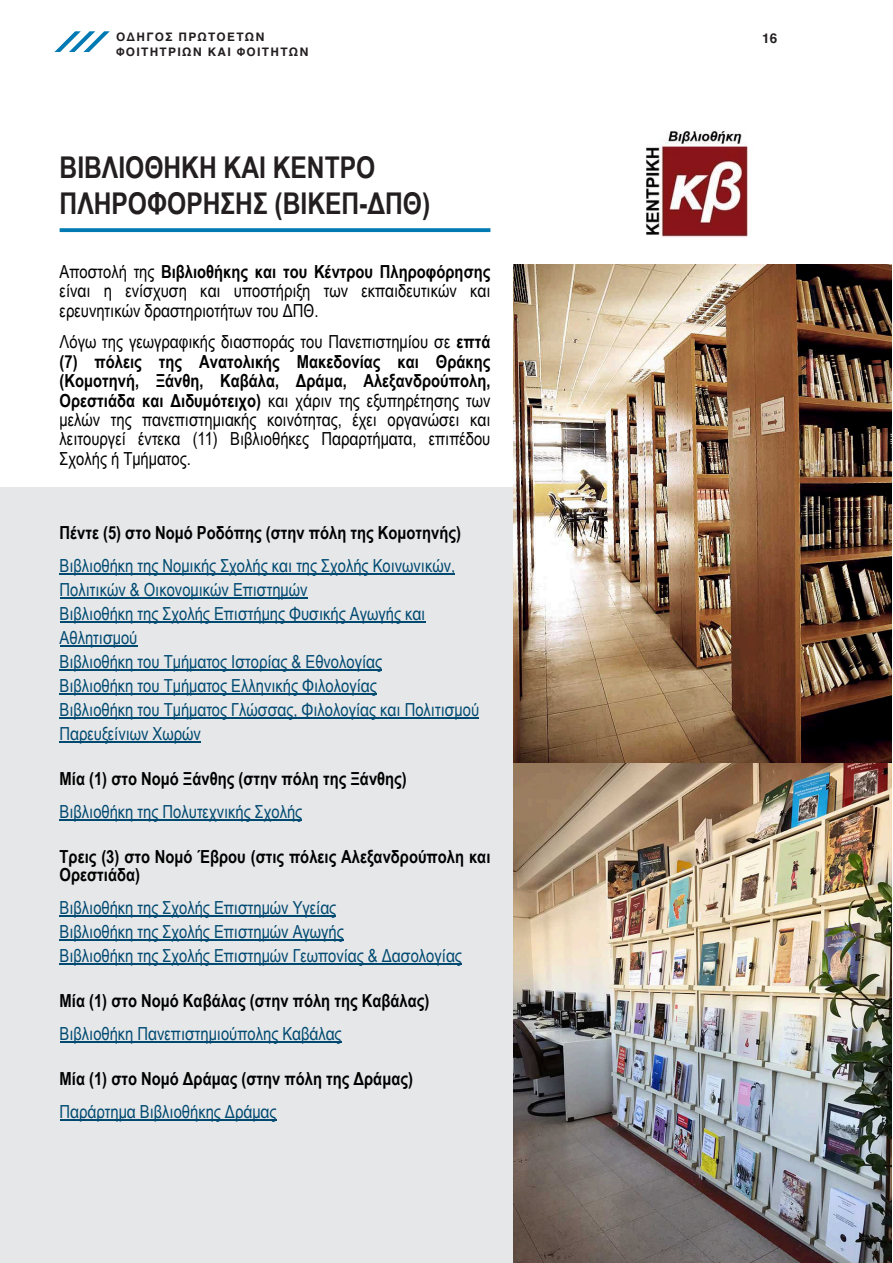
<style>
.page{position:relative;width:893px;height:1263px;background:#fff}
.page>*{position:absolute;margin:0;border:0;box-sizing:border-box;transform-origin:0 0}
.t1{font:700 30px/36px "Arial Narrow";color:#231f20}
.t2{font:18px/24px "Arial Narrow";color:#004a72}
.t3{font:18px/19.4px "Arial Narrow";color:#000;text-align:justify}
.t4{font:700 18px/18px "Arial Narrow";color:#000}
.t5{font:700 13.5px "Helvetica";color:#231f20}
.t6{font:700 12px "Helvetica";letter-spacing:.1em;color:#231f20}
.s1{font-weight:700}
</style>
<div class="page">
<svg style="left:54px;top:31px;width:56px;height:21px"></svg>
<div style="left:0;top:488px;width:522px;height:775px;background:#e6e7e8"></div>
<hr style="left:892px;top:106px;width:1px;height:335px;background:#e6e7e8">
<img style="left:514px;top:264px;width:377px;height:999px">
<svg style="left:60px;top:228px;width:430px;height:4px;background:#0e81b7"></svg>
<img style="left:646px;top:130px;width:102px;height:108px">
<hr style="left:60px;top:573px;width:395px;height:2px;background:#004a72">
<hr style="left:60px;top:597px;width:247px;height:2px;background:#004a72">
<hr style="left:60px;top:621px;width:365px;height:2px;background:#004a72">
<hr style="left:60px;top:645px;width:77px;height:2px;background:#004a72">
<hr style="left:60px;top:669px;width:322px;height:2px;background:#004a72">
<hr style="left:60px;top:693px;width:317px;height:2px;background:#004a72">
<hr style="left:60px;top:717px;width:419px;height:2px;background:#004a72">
<hr style="left:60px;top:741px;width:141px;height:2px;background:#004a72">
<hr style="left:60px;top:819px;width:242px;height:2px;background:#004a72">
<hr style="left:60px;top:915px;width:276px;height:2px;background:#004a72">
<hr style="left:60px;top:939px;width:284px;height:2px;background:#004a72">
<hr style="left:60px;top:963px;width:402px;height:2px;background:#004a72">
<hr style="left:60px;top:1041px;width:282px;height:2px;background:#004a72">
<hr style="left:60px;top:1119px;width:216px;height:2px;background:#004a72">
<p class="t6" style="left:116px;top:32px;width:150px">ΟΔΗΓΟΣ ΠΡΩΤΟΕΤΩΝ</p>
<p class="t5" style="left:762px;top:32px;width:17px">16</p>
<p class="t6" style="left:116px;top:47px;width:194px">ΦΟΙΤΗΤΡΙΩΝ ΚΑΙ ΦΟΙΤΗΤΩΝ</p>
<h1 class="t1" style="left:60px;top:153px;width:372px">ΒΙΒΛΙΟΘΗΚΗ ΚΑΙ ΚΕΝΤΡΟ<br>ΠΛΗΡΟΦΟΡΗΣΗΣ (ΒΙΚΕΠ-ΔΠΘ)</h1>
<p class="t3" style="left:60px;top:264px;width:432px">Αποστολή της <span class="s1">Βιβλιοθήκης και του Κέντρου Πληροφόρησης </span>είναι η ενίσχυση και υποστήριξη των εκπαιδευτικών και ερευνητικών δραστηριοτήτων του ΔΠΘ.</p>
<p class="t3" style="left:60px;top:334px;width:432px">Λόγω της γεωγραφικής διασποράς του Πανεπιστημίου σε <span class="s1">επτά (7) πόλεις της Ανατολικής Μακεδονίας και Θράκης (Κομοτηνή, Ξάνθη, Καβάλα, Δράμα, Αλεξανδρούπολη, Ορεστιάδα και Διδυμότειχο)</span> και χάριν της εξυπηρέτησης των μελών της πανεπιστημιακής κοινότητας, έχει οργανώσει και λειτουργεί έντεκα (11) Βιβλιοθήκες Παραρτήματα, επιπέδου Σχολής ή Τμήματος.</p>
<p class="t4" style="left:60px;top:525px;width:403px">Πέντε (5) στο Νομό Ροδόπης (στην πόλη της Κομοτηνής)</p>
<p class="t2" style="left:60px;top:555px;width:421px">Βιβλιοθήκη της Νομικής Σχολής και της Σχολής Κοινωνικών, Πολιτικών &amp; Οικονομικών Επιστημών<br>Βιβλιοθήκη της Σχολής Επιστήμης Φυσικής Αγωγής και Αθλητισμού<br>Βιβλιοθήκη του Τμήματος Ιστορίας &amp; Εθνολογίας<br>Βιβλιοθήκη του Τμήματος Ελληνικής Φιλολογίας<br>Βιβλιοθήκη του Τμήματος Γλώσσας, Φιλολογίας και Πολιτισμού Παρευξείνιων Χωρών</p>
<p class="t4" style="left:60px;top:771px;width:349px">Μία (1) στο Νομό Ξάνθης (στην πόλη της Ξάνθης)</p>
<p class="t2" style="left:60px;top:801px;width:244px">Βιβλιοθήκη της Πολυτεχνικής Σχολής</p>
<p class="t4" style="left:60px;top:849px;width:432px">Τρεις (3) στο Νομό Έβρου (στις πόλεις Αλεξανδρούπολη και<br>Ορεστιάδα)</p>
<p class="t2" style="left:60px;top:897px;width:404px">Βιβλιοθήκη της Σχολής Επιστημών Υγείας<br>Βιβλιοθήκη της Σχολής Επιστημών Αγωγής<br>Βιβλιοθήκη της Σχολής Επιστημών Γεωπονίας &amp; Δασολογίας</p>
<p class="t4" style="left:60px;top:993px;width:371px">Μία (1) στο Νομό Καβάλας (στην πόλη της Καβάλας)</p>
<p class="t2" style="left:60px;top:1023px;width:283px">Βιβλιοθήκη Πανεπιστημιούπολης Καβάλας</p>
<p class="t4" style="left:60px;top:1071px;width:355px">Μία (1) στο Νομό Δράμας (στην πόλη της Δράμας)</p>
<p class="t2" style="left:60px;top:1101px;width:218px">Παράρτημα Βιβλιοθήκης Δράμας</p>
</div>
